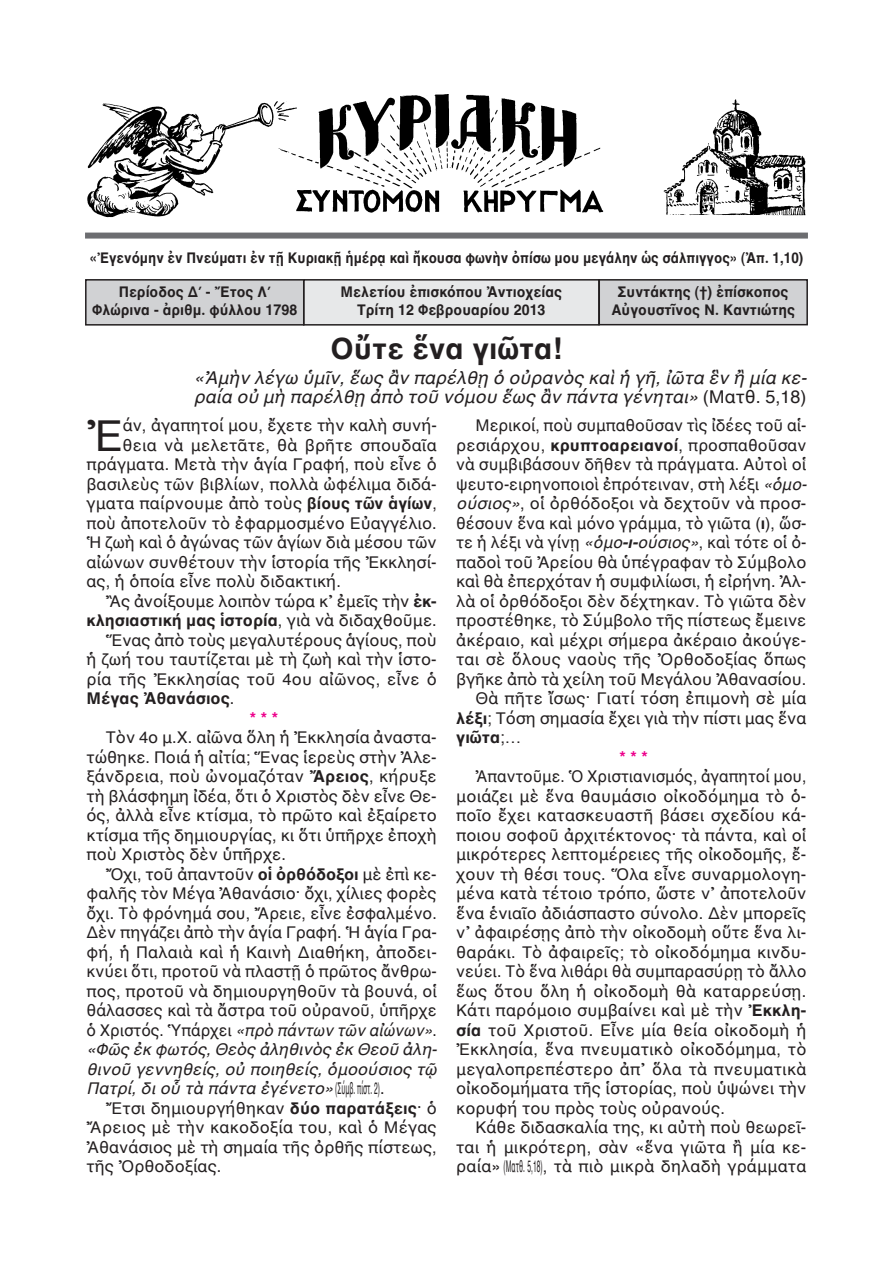
<style>
.page{position:relative;width:893px;height:1263px;background:#fff}
.page>*{position:absolute;margin:0;border:0;box-sizing:border-box;transform-origin:0 0}
.t1{font:43.5px "AL Helvetica";color:#231f20}
.t2{font:700 30px "AL Helvetica";color:#231f20}
.t3{font:italic 18px/19.5px "AL Helvetica";color:#231f20}
.t4{font:16.5px/19.5px "AL Helvetica";color:#231f20;text-align:justify}
.t5{font:16.5px/19.5px "AL Helvetica";color:#231f20;text-align:justify;scale:.95 1}
.t6{font:700 16.5px "AL Helvetica";color:#231f20}
.t7{font:700 16.5px "AL Helvetica";color:#ed028c}
.t8{font:700 15px/18px "AL Helvetica";color:#231f20;text-align:center;scale:.95 1}
.t9{font:700 15px "AL Helvetica";color:#231f20;scale:.9 1}
.s1{font-style:normal}
.s2{font-weight:700}
.s3{font-weight:400}
.s4{font-style:italic}
.s5{font-weight:700;font-style:italic}
</style>
<div class="page">
<div style="left:304px;top:280px;width:295px;height:45px;background:#e7e8e9"></div>
<div style="left:303px;top:279px;width:297px;height:47px;border:2px solid #231f20"></div>
<div style="left:86px;top:280px;width:218px;height:45px;background:#d1d2d4"></div>
<div style="left:85px;top:279px;width:219px;height:47px;border:2px solid #231f20"></div>
<div style="left:599px;top:280px;width:208px;height:45px;background:#d1d2d4"></div>
<div style="left:598px;top:279px;width:210px;height:46px;border:2px solid #231f20"></div>
<div style="left:85px;top:233px;width:723px;height:6px;background:#6c6d70"></div>
<img style="left:87px;top:94px;width:719px;height:124px">
<p class="t9" style="left:90px;top:249px;width:794px">«Ἐγενόμην ἐν Πνεύματι ἐν τῇ Κυριακῇ ἡμέρᾳ καὶ ἤκουσα φωνὴν ὀπίσω μου μεγάλην ὡς σάλπιγγος» (Ἀπ. 1,10)</p>
<p class="t8" style="left:92px;top:283px;width:217px">Περίοδος Δ΄ - Ἔτος Λ΄<br>Φλώρινα - ἀριθμ. φύλλου 1798</p>
<p class="t8" style="left:611px;top:283px;width:195px">Συντάκτης (†) ἐπίσκοπος<br>Αὐγουστῖνος Ν. Καντιώτης</p>
<h2 class="t2" style="left:331px;top:330px;width:233px">Οὔτε ἕνα γιῶτα!</h2>
<p class="t3" style="left:194px;top:367px;width:614px">«Ἀμὴν λέγω ὑμῖν, ἕως ἂν παρέλθῃ ὁ οὐρανὸς καὶ ἡ γῆ, ἰῶτα ἓν ἢ μία κε&shy;ραία οὐ μὴ παρέλθῃ ἀπὸ τοῦ νόμου ἕως ἂν πάντα γένηται» <span class="s1">(Ματθ. 5,18)</span></p>
<p class="t8" style="left:341px;top:283px;width:235px">Μελετίου ἐπισκόπου Ἀντιοχείας<br>Τρίτη 12 Φεβρουαρίου 2013</p>
<h1 class="t1" style="left:87px;top:409px;width:38px">Ἐ</h1>
<p class="t4" style="left:123px;top:415px;width:316px">άν, ἀγαπητοί μου, ἔχετε τὴν καλὴ συνή-</p>
<p class="t4" style="left:123px;top:435px;width:316px">θεια νὰ μελετᾶτε, θὰ βρῆτε σπουδαῖα</p>
<p class="t4" style="left:87px;top:454px;width:352px">πράγματα. Μετὰ τὴν ἁγία Γραφή, ποὺ εἶνε ὁ</p>
<p class="t4" style="left:87px;top:474px;width:352px">βασιλεὺς τῶν βιβλίων, πολλὰ ὠφέλιμα διδά-</p>
<p class="t4" style="left:87px;top:493px;width:352px">γματα παίρνουμε ἀπὸ τοὺς <span class="s2">βίους τῶν ἁγίων</span>,</p>
<p class="t4" style="left:87px;top:513px;width:352px">ποὺ ἀποτελοῦν τὸ ἐφαρμοσμένο Εὐαγγέλιο.</p>
<p class="t4" style="left:87px;top:532px;width:352px">Ἡ ζωὴ καὶ ὁ ἀγώνας τῶν ἁγίων διὰ μέσου τῶν</p>
<p class="t4" style="left:87px;top:552px;width:352px">αἰώνων συνθέτουν τὴν ἱστορία τῆς Ἐκκλησί-</p>
<p class="t4" style="left:87px;top:571px;width:256px">ας, ἡ ὁποία εἶνε πολὺ διδακτική.</p>
<p class="t4" style="left:106px;top:591px;width:332px">Ἂς ἀνοίξουμε λοιπὸν τώρα κ᾽ ἐμεῖς τὴν <span class="s2">ἐκ-</span></p>
<p class="t6" style="left:87px;top:610px;width:352px">κλησιαστική μας ἱστορία<span class="s3">, γιὰ νὰ διδαχθοῦμε.</span></p>
<p class="t4" style="left:106px;top:630px;width:332px">Ἕνας ἀπὸ τοὺς μεγαλυτέρους ἁγίους, ποὺ</p>
<p class="t4" style="left:87px;top:649px;width:352px">ἡ ζωή του ταυτίζεται μὲ τὴ ζωὴ καὶ τὴν ἱστο-</p>
<p class="t4" style="left:87px;top:669px;width:352px">ρία τῆς Ἐκκλησίας τοῦ 4ου αἰῶνος, εἶνε ὁ</p>
<p class="t6" style="left:87px;top:688px;width:149px">Μέγας Ἀθανάσιος<span class="s3">.</span></p>
<p class="t7" style="left:250px;top:708px;width:30px">***</p>
<p class="t4" style="left:87px;top:727px;width:352px;text-indent:19px">Τὸν 4ο μ.Χ. αἰῶνα ὅλη ἡ Ἐκκλησία ἀναστα&shy;τώθηκε. Ποιά ἡ αἰτία; Ἕνας ἱερεὺς στὴν Ἀλε&shy;ξάνδρεια, ποὺ ὠνομαζόταν <span class="s2">Ἄρειος</span>, κήρυξε τὴ βλάσφημη ἰδέα, ὅτι ὁ Χριστὸς δὲν εἶνε Θε&shy;ός, ἀλλὰ εἶνε κτίσμα, τὸ πρῶτο καὶ ἐξαίρετο κτίσμα τῆς δημιουργίας, κι ὅτι ὑπῆρχε ἐποχὴ ποὺ Χριστὸς δὲν ὑπῆρχε.</p>
<p class="t4" style="left:87px;top:864px;width:352px;text-indent:19px">Ὄχι, τοῦ ἀπαντοῦν <span class="s2">οἱ ὀρθόδοξοι</span> μὲ ἐπὶ κε&shy;φαλῆς τὸν Μέγα Ἀθανάσιο· ὄχι, χίλιες φορὲς ὄχι. Τὸ φρόνημά σου, Ἄρειε, εἶνε ἐσφαλμένο.<br>Δὲν πηγάζει ἀπὸ τὴν ἁγία Γραφή. Ἡ ἁγία Γρα&shy;φή, ἡ Παλαιὰ καὶ ἡ Καινὴ Διαθήκη, ἀποδει&shy;κνύει ὅτι, προτοῦ νὰ πλαστῇ ὁ πρῶτος ἄνθρω&shy;πος, προτοῦ νὰ δημιουργηθοῦν τὰ βουνά, οἱ θάλασσες καὶ τὰ ἄστρα τοῦ οὐρανοῦ, ὑπῆρχε ὁ Χριστός. Ὑπάρχει <span class="s4">«πρὸ πάντων τῶν αἰώνων»</span>. <span class="s4">«Φῶς ἐκ φωτός, Θεὸς ἀληθινὸς ἐκ Θεοῦ ἀλη&shy;θινοῦ γεννηθείς, οὐ ποιηθείς, ὁμοούσιος τῷ Πατρί, δι οὗ τὰ πάντα ἐγένετο»</span>(Σύμβ. πίστ. 2).</p>
<p class="t4" style="left:87px;top:1098px;width:352px;text-indent:19px">Ἔτσι δημιουργήθηκαν <span class="s2">δύο παρατάξεις</span>· ὁ Ἄρειος μὲ τὴν κακοδοξία του, καὶ ὁ Μέγας Ἀθανάσιος μὲ τὴ σημαία τῆς ὀρθῆς πίστεως, τῆς Ὀρθοδοξίας.</p>
<p class="t4" style="left:475px;top:415px;width:332px">Μερικοί, ποὺ συμπαθοῦσαν τὶς ἰδέες τοῦ αἱ-</p>
<p class="t4" style="left:456px;top:435px;width:352px">ρεσιάρχου, <span class="s2">κρυπτοαρειανοί</span>, προσπαθοῦσαν</p>
<p class="t4" style="left:456px;top:454px;width:352px">νὰ συμβιβάσουν δῆθεν τὰ πράγματα. Αὐτοὶ οἱ</p>
<p class="t4" style="left:456px;top:474px;width:352px">ψευτο-ειρηνοποιοὶ ἐπρότειναν, στὴ λέξι <span class="s4">«ὁμο-</span></p>
<p class="t4" style="left:456px;top:493px;width:352px"><span class="s4">ούσιος»</span>, οἱ ὀρθόδοξοι νὰ δεχτοῦν νὰ προσ-</p>
<p class="t4" style="left:456px;top:513px;width:352px">θέσουν ἕνα καὶ μόνο γράμμα, τὸ γιῶτα (<span class="s2">ι</span>), ὥσ-</p>
<p class="t4" style="left:456px;top:532px;width:352px">τε ἡ λέξι νὰ γίνῃ <span class="s4">«ὁμο</span><span class="s5">-ι-</span><span class="s4">ούσιος»</span>, καὶ τότε οἱ ὀ-</p>
<p class="t4" style="left:456px;top:552px;width:352px">παδοὶ τοῦ Ἀρείου θὰ ὑπέγραφαν τὸ Σύμβολο</p>
<p class="t4" style="left:456px;top:571px;width:352px">καὶ θὰ ἐπερχόταν ἡ συμφιλίωσι, ἡ εἰρήνη. Ἀλ-</p>
<p class="t4" style="left:456px;top:591px;width:352px">λὰ οἱ ὀρθόδοξοι δὲν δέχτηκαν. Τὸ γιῶτα δὲν</p>
<p class="t4" style="left:456px;top:610px;width:352px">προστέθηκε, τὸ Σύμβολο τῆς πίστεως ἔμεινε</p>
<p class="t4" style="left:456px;top:630px;width:352px">ἀκέραιο, καὶ μέχρι σήμερα ἀκέραιο ἀκούγε-</p>
<p class="t4" style="left:456px;top:649px;width:352px">ται σὲ ὅλους ναοὺς τῆς Ὀρθοδοξίας ὅπως</p>
<p class="t4" style="left:456px;top:669px;width:352px">βγῆκε ἀπὸ τὰ χείλη τοῦ Μεγάλου Ἀθανασίου.</p>
<p class="t4" style="left:475px;top:688px;width:332px">Θὰ πῆτε ἴσως· Γιατί τόση ἐπιμονὴ σὲ μία</p>
<p class="t4" style="left:456px;top:708px;width:352px"><span class="s2">λέξι</span>; Τόση σημασία ἔχει γιὰ τὴν πίστι μας ἕνα</p>
<p class="t6" style="left:456px;top:727px;width:67px">γιῶτα<span class="s3">;…</span></p>
<p class="t7" style="left:619px;top:747px;width:30px">***</p>
<p class="t5" style="left:456px;top:766px;width:370px;text-indent:19px">Ἀπαντοῦμε. Ὁ Χριστιανισμός, ἀγαπητοί μου, μοιάζει μὲ ἕνα θαυμάσιο οἰκοδόμημα τὸ ὁ&shy;ποῖο ἔχει κατασκευαστῆ βάσει σχεδίου κά&shy;ποιου σοφοῦ ἀρχιτέκτονος· τὰ πάντα, καὶ οἱ μικρότερες λεπτομέρειες τῆς οἰκοδομῆς, ἔ&shy;χουν τὴ θέσι τους. Ὅλα εἶνε συναρμολογη&shy;μένα κατὰ τέτοιο τρόπο, ὥστε ν᾽ ἀποτελοῦν ἕνα ἑνιαῖο ἀδιάσπαστο σύνολο. Δὲν μπορεῖς ν᾽ ἀφαιρέσῃς ἀπὸ τὴν οἰκοδομὴ οὕτε ἕνα λι&shy;θαράκι. Τὸ ἀφαιρεῖς; τὸ οἰκοδόμημα κινδυ&shy;νεύει. Τὸ ἕνα λιθάρι θὰ συμπαρασύρῃ τὸ ἄλλο ἕως ὅτου ὅλη ἡ οἰκοδομὴ θὰ καταρρεύσῃ.<br>Κάτι παρόμοιο συμβαίνει καὶ μὲ τὴν <span class="s2">Ἐκκλη&shy;σία</span> τοῦ Χριστοῦ. Εἶνε μία θεία οἰκοδομὴ ἡ Ἐκκλησία, ἕνα πνευματικὸ οἰκοδόμημα, τὸ μεγαλοπρεπέστερο ἀπ᾽ ὅλα τὰ πνευματικὰ οἰκοδομήματα τῆς ἱστορίας, ποὺ ὑψώνει τὴν κορυφή του πρὸς τοὺς οὐρανούς.</p>
<p class="t4" style="left:456px;top:1117px;width:352px;text-indent:19px">Κάθε διδασκαλία της, κι αὐτὴ ποὺ θεωρεῖ&shy;ται ἡ μικρότερη, σὰν «ἕνα γιῶτα ἢ μία κε&shy;ραία» (Ματθ. 5,18), τὰ πιὸ μικρὰ δηλαδὴ γράμματα</p>
</div>
